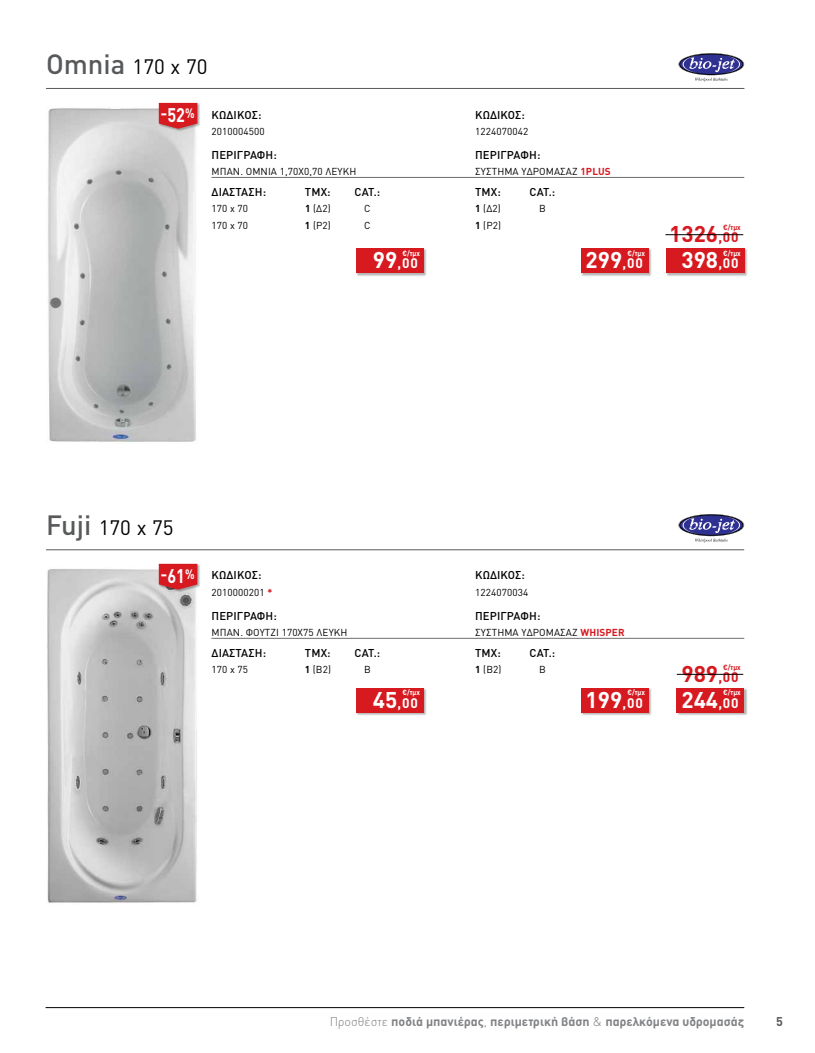
<style>
.page{position:relative;width:815px;height:1053px;background:#fff}
.page>*{position:absolute;margin:0;border:0;box-sizing:border-box;transform-origin:0 0}
.t1{font:700 22.5px "DIN Pro";color:#fff}
.t2{font:700 22.5px "DIN Pro";color:#d71920}
.t3{font:20.62px "DIN Pro";color:#000}
.t4{font:700 19.5px "DIN Pro";color:#fff;scale:.83 1}
.t5{font:700 12.5px "DIN Pro";color:#808285}
.t6{font:700 12.5px "DIN Pro";color:#58595b}
.t7{font:500 11.25px "DIN Pro";letter-spacing:.01em;color:#000}
.t8{font:10px "DIN Pro";letter-spacing:.01em;color:#000}
.t9{font:700 7.5px "DIN Pro";color:#fff;scale:.9 1}
.t10{font:700 7.5px "DIN Pro";color:#d71920;scale:.9 1}
.s1{font-weight:500;font-size:27.5px;color:#58595b}
.s2{font-size:16.25px}
.s3{font-weight:700}
.s4{font-weight:700;color:#d71920}
.s5{font-weight:500;font-size:16.25px}
.s6{font-size:13.75px}
.s7{font-weight:300}
</style>
<div class="page">
<hr style="left:46px;top:1007px;width:698px;height:1px;background:#000">
<hr style="left:46px;top:88px;width:698px;height:1px;background:#58595b">
<img style="left:48px;top:106px;width:148px;height:337px">
<div style="left:356px;top:248px;width:71px;height:28px;background:#000;opacity:.3"></div>
<div style="left:356px;top:248px;width:67px;height:25px;background:#d71920"></div>
<div style="left:581px;top:248px;width:71px;height:28px;background:#000;opacity:.3"></div>
<div style="left:581px;top:248px;width:67px;height:25px;background:#d71920"></div>
<div style="left:666px;top:248px;width:82px;height:28px;background:#000;opacity:.3"></div>
<div style="left:666px;top:248px;width:78px;height:25px;background:#d71920"></div>
<hr style="left:665px;top:234px;width:78px;height:1px;background:#000">
<div style="left:159px;top:103px;width:42px;height:29px;background:#000;opacity:.3"></div>
<svg style="left:159px;top:103px;width:38px;height:26px"></svg>
<hr style="left:212px;top:177px;width:532px;height:1px;background:#6d6e71">
<svg style="left:678px;top:53px;width:66px;height:28px"></svg>
<img style="left:47px;top:567px;width:150px;height:337px">
<div style="left:356px;top:687px;width:71px;height:29px;background:#000;opacity:.3"></div>
<div style="left:356px;top:687px;width:67px;height:25px;background:#d71920"></div>
<div style="left:581px;top:687px;width:71px;height:29px;background:#000;opacity:.3"></div>
<div style="left:581px;top:687px;width:67px;height:25px;background:#d71920"></div>
<div style="left:677px;top:687px;width:71px;height:29px;background:#000;opacity:.3"></div>
<div style="left:677px;top:687px;width:67px;height:25px;background:#d71920"></div>
<hr style="left:677px;top:674px;width:66px;height:1px;background:#000">
<div style="left:159px;top:564px;width:42px;height:29px;background:#000;opacity:.3"></div>
<svg style="left:159px;top:563px;width:38px;height:26px"></svg>
<hr style="left:212px;top:638px;width:532px;height:1px;background:#6d6e71">
<svg style="left:678px;top:514px;width:66px;height:28px"></svg>
<hr style="left:46px;top:549px;width:698px;height:1px;background:#58595b">
<h2 class="t3" style="left:46px;top:53px;width:163px"><span class="s1">Omnia</span> 170 χ 70</h2>
<h3 class="t4" style="left:161px;top:101px;width:43px"><span class="s2">-</span>52<sup>%</sup></h3>
<p class="t7" style="left:212px;top:107px;width:51px">ΚΩΔΙΚΟΣ:</p>
<p class="t8" style="left:212px;top:124px;width:55px">2010004500</p>
<p class="t7" style="left:212px;top:147px;width:67px">ΠΕΡΙΓΡΑΦΗ:</p>
<p class="t8" style="left:212px;top:164px;width:146px">ΜΠΑΝ. ΟΜΝΙΑ 1,70Χ0,70 ΛΕΥΚΗ</p>
<p class="t7" style="left:212px;top:184px;width:56px">ΔΙΑΣΤΑΣΗ:</p>
<p class="t7" style="left:305px;top:184px;width:27px">ΤΜΧ:</p>
<p class="t7" style="left:355px;top:184px;width:27px">CAT.:</p>
<p class="t8" style="left:212px;top:202px;width:38px">170 x 70</p>
<p class="t8" style="left:305px;top:202px;width:27px"><span class="s3">1</span> (Δ2)</p>
<p class="t8" style="left:364px;top:202px;width:8px">C</p>
<p class="t8" style="left:212px;top:218px;width:38px">170 x 70</p>
<p class="t8" style="left:305px;top:218px;width:27px"><span class="s3">1</span> (Ρ2)</p>
<p class="t8" style="left:364px;top:218px;width:8px">C</p>
<p class="t7" style="left:475px;top:107px;width:51px">ΚΩΔΙΚΟΣ:</p>
<p class="t8" style="left:475px;top:124px;width:55px">1224070042</p>
<p class="t7" style="left:475px;top:147px;width:67px">ΠΕΡΙΓΡΑΦΗ:</p>
<p class="t8" style="left:475px;top:164px;width:137px">ΣΥΣΤΗΜΑ ΥΔΡΟΜΑΣΑΖ <span class="s4">1PLUS</span></p>
<p class="t7" style="left:475px;top:184px;width:27px">ΤΜΧ:</p>
<p class="t7" style="left:530px;top:184px;width:27px">CAT.:</p>
<p class="t8" style="left:475px;top:202px;width:27px"><span class="s3">1</span> (Δ2)</p>
<p class="t8" style="left:539px;top:202px;width:8px">B</p>
<p class="t8" style="left:475px;top:218px;width:27px"><span class="s3">1</span> (Ρ2)</p>
<p class="t10" style="left:723px;top:222px;width:21px">€/τμχ</p>
<h1 class="t2" style="left:669px;top:219px;width:71px">1326<span class="s5">,</span><span class="s6">00</span></h1>
<p class="t9" style="left:402px;top:248px;width:21px">€/τμχ</p>
<p class="t9" style="left:627px;top:248px;width:21px">€/τμχ</p>
<h1 class="t1" style="left:681px;top:245px;width:59px">398<span class="s5">,</span><span class="s6">00</span></h1>
<p class="t9" style="left:723px;top:248px;width:21px">€/τμχ</p>
<h1 class="t1" style="left:373px;top:245px;width:46px">99<span class="s5">,</span><span class="s6">00</span></h1>
<h1 class="t1" style="left:586px;top:245px;width:59px">299<span class="s5">,</span><span class="s6">00</span></h1>
<h2 class="t3" style="left:46px;top:513px;width:129px"><span class="s1">Fuji</span> 170 χ 75</h2>
<h3 class="t4" style="left:161px;top:562px;width:43px"><span class="s2">-</span>61<sup>%</sup></h3>
<p class="t7" style="left:212px;top:567px;width:51px">ΚΩΔΙΚΟΣ:</p>
<p class="t8" style="left:212px;top:585px;width:62px">2010000201 <span class="s4">*</span></p>
<p class="t7" style="left:212px;top:607px;width:67px">ΠΕΡΙΓΡΑΦΗ:</p>
<p class="t8" style="left:212px;top:625px;width:137px">ΜΠΑΝ. ΦΟΥΤΖΙ 170Χ75 ΛΕΥΚΗ</p>
<p class="t7" style="left:212px;top:645px;width:56px">ΔΙΑΣΤΑΣΗ:</p>
<p class="t7" style="left:305px;top:645px;width:27px">ΤΜΧ:</p>
<p class="t7" style="left:355px;top:645px;width:27px">CAT.:</p>
<p class="t8" style="left:212px;top:662px;width:38px">170 x 75</p>
<p class="t8" style="left:305px;top:662px;width:28px"><span class="s3">1</span> (Β2)</p>
<p class="t8" style="left:364px;top:662px;width:8px">B</p>
<p class="t7" style="left:475px;top:567px;width:51px">ΚΩΔΙΚΟΣ:</p>
<p class="t8" style="left:475px;top:585px;width:55px">1224070034</p>
<p class="t7" style="left:475px;top:607px;width:67px">ΠΕΡΙΓΡΑΦΗ:</p>
<p class="t8" style="left:475px;top:625px;width:151px">ΣΥΣΤΗΜΑ ΥΔΡΟΜΑΣΑΖ <span class="s4">WHISPER</span></p>
<p class="t7" style="left:475px;top:645px;width:27px">ΤΜΧ:</p>
<p class="t7" style="left:530px;top:645px;width:27px">CAT.:</p>
<p class="t8" style="left:475px;top:662px;width:28px"><span class="s3">1</span> (Β2)</p>
<p class="t8" style="left:539px;top:662px;width:8px">B</p>
<p class="t10" style="left:723px;top:662px;width:21px">€/τμχ</p>
<h1 class="t2" style="left:681px;top:658px;width:59px">989<span class="s5">,</span><span class="s6">00</span></h1>
<p class="t9" style="left:402px;top:687px;width:21px">€/τμχ</p>
<p class="t9" style="left:627px;top:687px;width:21px">€/τμχ</p>
<h1 class="t1" style="left:681px;top:684px;width:59px">244<span class="s5">,</span><span class="s6">00</span></h1>
<p class="t9" style="left:723px;top:687px;width:21px">€/τμχ</p>
<h1 class="t1" style="left:373px;top:684px;width:46px">45<span class="s5">,</span><span class="s6">00</span></h1>
<h1 class="t1" style="left:586px;top:684px;width:59px">199<span class="s5">,</span><span class="s6">00</span></h1>
<p class="t5" style="left:330px;top:1013px;width:416px"><span class="s7">Προσθέστε</span> ποδιά μπανιέρας<span class="s7">,</span> περιμετρική βάση <span class="s7">&amp;</span> παρελκόμενα υδρομασάζ</p>
<p class="t6" style="left:776px;top:1013px;width:8px">5</p>
</div>
